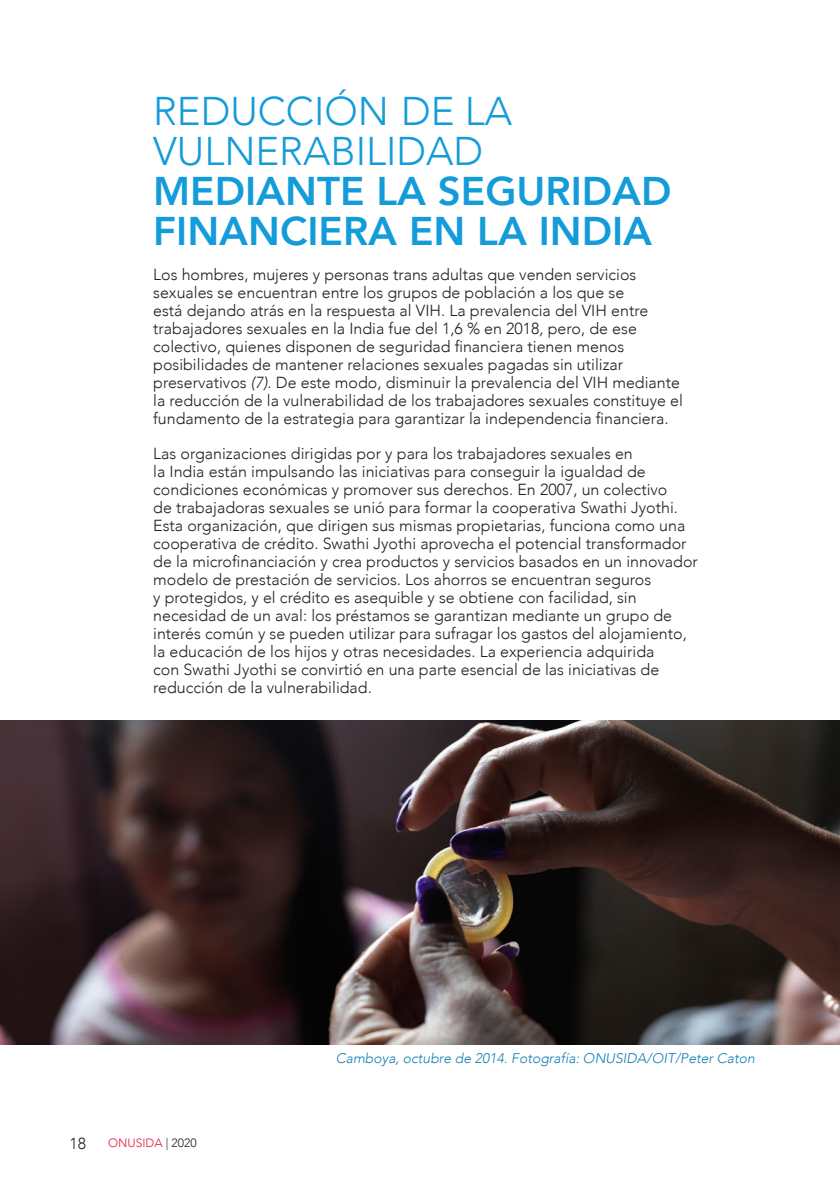
<style>
.page{position:relative;width:840px;height:1191px;background:#fff}
.page>*{position:absolute;margin:0;border:0;box-sizing:border-box;transform-origin:0 0}
.t1{font:800 40px/40px "Avenir";color:#139cd9}
.t2{font:300 40px/40px "Avenir";color:#139cd9}
.t3{font:300 16px/18px "Avenir";color:#231f20}
.t4{font:italic 300 14px "Avenir";color:#1780b4}
.t5{font:300 12px "Avenir";color:#e51836}
.s1{font-style:italic}
.s2{color:#231f20}
</style>
<div class="page">
<img style="left:0;top:720px;width:839px;height:324px">
<h1 class="t2" style="left:153px;top:91px;width:360px">REDUCCIÓN DE LA<br>VULNERABILIDAD</h1>
<h1 class="t1" style="left:153px;top:171px;width:519px">MEDIANTE LA SEGURIDAD<br>FINANCIERA EN LA INDIA</h1>
<p class="t3" style="left:153px;top:266px;width:531px">Los hombres, mujeres y personas trans adultas que venden servicios sexuales se encuentran entre los grupos de población a los que se<br>está dejando atrás en la respuesta al VIH. La prevalencia del VIH entre trabajadores sexuales en la India fue del 1,6 % en 2018<span class="s1">,</span> pero, de ese colectivo, quienes disponen de seguridad financiera tienen menos posibilidades de mantener relaciones sexuales pagadas sin utilizar preservativos <span class="s1">(7)</span>. De este modo, disminuir la prevalencia del VIH mediante la reducción de la vulnerabilidad de los trabajadores sexuales constituye el fundamento de la estrategia para garantizar la independencia financiera.</p>
<p class="t3" style="left:153px;top:445px;width:546px">Las organizaciones dirigidas por y para los trabajadores sexuales en<br>la India están impulsando las iniciativas para conseguir la igualdad de condiciones económicas y promover sus derechos. En 2007, un colectivo<br>de trabajadoras sexuales se unió para formar la cooperativa Swathi Jyothi.<br>Esta organización, que dirigen sus mismas propietarias, funciona como una cooperativa de crédito. Swathi Jyothi aprovecha el potencial transformador de la microfinanciación y crea productos y servicios basados en un innovador modelo de prestación de servicios. Los ahorros se encuentran seguros<br>y protegidos, y el crédito es asequible y se obtiene con facilidad, sin necesidad de un aval: los préstamos se garantizan mediante un grupo de interés común y se pueden utilizar para sufragar los gastos del alojamiento, la educación de los hijos y otras necesidades. La experiencia adquirida<br>con Swathi Jyothi se convirtió en una parte esencial de las iniciativas de reducción de la vulnerabilidad.</p>
<p class="t3" style="left:69px;top:1134px;width:18px">18</p>
<p class="t5" style="left:108px;top:1136px;width:90px">ONUSIDA <span class="s2">| 2020</span></p>
<p class="t4" style="left:336px;top:1049px;width:420px">Camboya, octubre de 2014. Fotografía: ONUSIDA/OIT/Peter Caton</p>
</div>
